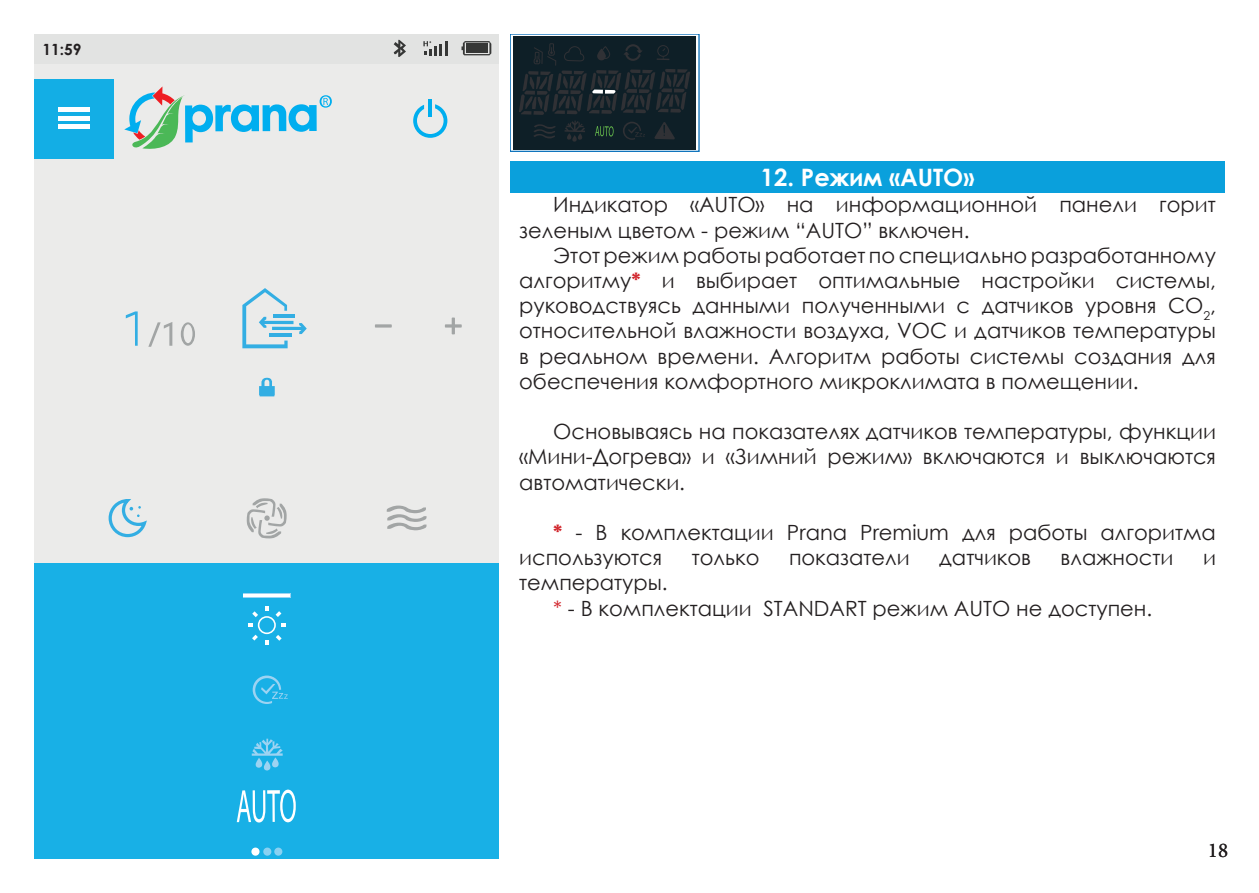
<style>
.page{position:relative;width:1259px;height:893px;background:#fff}
.page>*{position:absolute;margin:0;border:0;box-sizing:border-box;transform-origin:0 0}
.t1{font:700 24px "Century Gothic";color:#fff}
.t2{font:21px/25.2px "Century Gothic";color:#231f20}
.t3{font:21px "Minion Pro";color:#231f20}
.t4{font:700 15.6px "Century Gothic";color:#231f20}
.s1{font-weight:700;color:#d1232a}
.s2{color:#d1232a}
</style>
<div class="page">
<div style="left:510px;top:161px;width:715px;height:31px;background:#0aa0dc"></div>
<div style="left:34px;top:34px;width:464px;height:825px;background:#ebebea"></div>
<div style="left:34px;top:563px;width:464px;height:296px;background:#18b0e6"></div>
<svg style="left:126px;top:311px;width:12px;height:35px"></svg>
<svg style="left:148px;top:322px;width:24px;height:25px"></svg>
<svg style="left:181px;top:322px;width:14px;height:24px"></svg>
<svg style="left:242px;top:288px;width:65px;height:60px"></svg>
<svg style="left:375px;top:324px;width:17px;height:4px"></svg>
<svg style="left:445px;top:318px;width:17px;height:16px"></svg>
<svg style="left:246px;top:498px;width:41px;height:41px"></svg>
<svg style="left:387px;top:506px;width:39px;height:24px"></svg>
<div style="left:34px;top:34px;width:464px;height:29px;background:#e2e3e2"></div>
<svg style="left:252px;top:739px;width:31px;height:31px"></svg>
<hr style="left:243px;top:593px;width:48px;height:4px;background:#9cd3f2">
<hr style="left:243px;top:594px;width:47px;height:3px;background:#fff">
<svg style="left:248px;top:606px;width:38px;height:38px"></svg>
<div style="left:34px;top:79px;width:80px;height:79px;background:#13aee5"></div>
<hr style="left:58px;top:108px;width:32px;height:4px;background:#fff">
<hr style="left:58px;top:116px;width:32px;height:4px;background:#fff">
<hr style="left:58px;top:124px;width:32px;height:4px;background:#fff">
<svg style="left:253px;top:675px;width:35px;height:29px"></svg>
<svg style="left:109px;top:499px;width:38px;height:38px"></svg>
<hr style="left:428px;top:99px;width:4px;height:18px;background:#00aeef">
<svg style="left:413px;top:104px;width:34px;height:34px"></svg>
<svg style="left:423px;top:41px;width:24px;height:14px"></svg>
<svg style="left:461px;top:41px;width:30px;height:14px"></svg>
<div style="left:466px;top:44px;width:22px;height:9px;background:#363736"></div>
<svg style="left:394px;top:40px;width:12px;height:17px"></svg>
<svg style="left:124px;top:86px;width:208px;height:63px"></svg>
<svg style="left:237px;top:790px;width:59px;height:32px"></svg>
<div style="left:251px;top:848px;width:8px;height:8px;background:#fff;border-radius:50%"></div>
<div style="left:263px;top:848px;width:8px;height:8px;background:#89d1f2;border-radius:50%"></div>
<div style="left:274px;top:848px;width:8px;height:8px;background:#89d1f2;border-radius:50%"></div>
<svg style="left:259px;top:378px;width:16px;height:18px"></svg>
<div style="left:513px;top:36px;width:183px;height:113px;background:#0e1f27"></div>
<svg style="left:534px;top:124px;width:21px;height:14px"></svg>
<svg style="left:564px;top:121px;width:21px;height:21px"></svg>
<svg style="left:595px;top:126px;width:18px;height:10px"></svg>
<svg style="left:608px;top:126px;width:5px;height:11px"></svg>
<svg style="left:623px;top:122px;width:22px;height:18px"></svg>
<svg style="left:654px;top:122px;width:21px;height:17px"></svg>
<svg style="left:519px;top:34px;width:171px;height:81px"></svg>
<p class="t4" style="left:43px;top:41px;width:41px">11:59</p>
<p class="t1" style="left:760px;top:159px;width:215px">12. Режим «AUTO»</p>
<p class="t2" style="left:519px;top:192px;width:698px;text-indent:34px">Индикатор «AUTO» на информационной панели горит зеленым цветом - режим “AUTO” включен.</p>
<p class="t2" style="left:519px;top:242px;width:698px;text-align:justify;text-indent:34px">Этот режим работы работает по специально разработанному алгоритму<span class="s1">*</span> и выбирает оптимальные настройки системы, руководствуясь данными полученными с датчиков уровня CO<sub>2</sub>, относительной влажности воздуха, VOC и датчиков температуры в реальном времени. Алгоритм работы системы создания для обеспечения комфортного микроклимата в помещении.</p>
<p class="t2" style="left:519px;top:419px;width:698px;text-align:justify;text-indent:34px">Основываясь на показателях датчиков температуры, функции «Мини-Догрева» и «Зимний режим» включаются и выключаются автоматически.</p>
<p class="t2" style="left:519px;top:519px;width:698px;text-indent:34px"><span class="s1">*</span> - В комплектации Prana Premium для работы алгоритма используются</p>
<p class="t2" style="left:692px;top:545px;width:69px">только</p>
<p class="t2" style="left:789px;top:545px;width:122px">показатели</p>
<p class="t2" style="left:939px;top:545px;width:93px">датчиков</p>
<p class="t2" style="left:1060px;top:545px;width:114px">влажности</p>
<p class="t2" style="left:1203px;top:545px;width:14px">и</p>
<p class="t2" style="left:553px;top:570px;width:600px;text-indent:-34px">температуры.<br><span class="s2">*</span> - В комплектации STANDART режим AUTO не доступен.</p>
<p class="t3" style="left:1208px;top:838px;width:22px">18</p>
</div>
